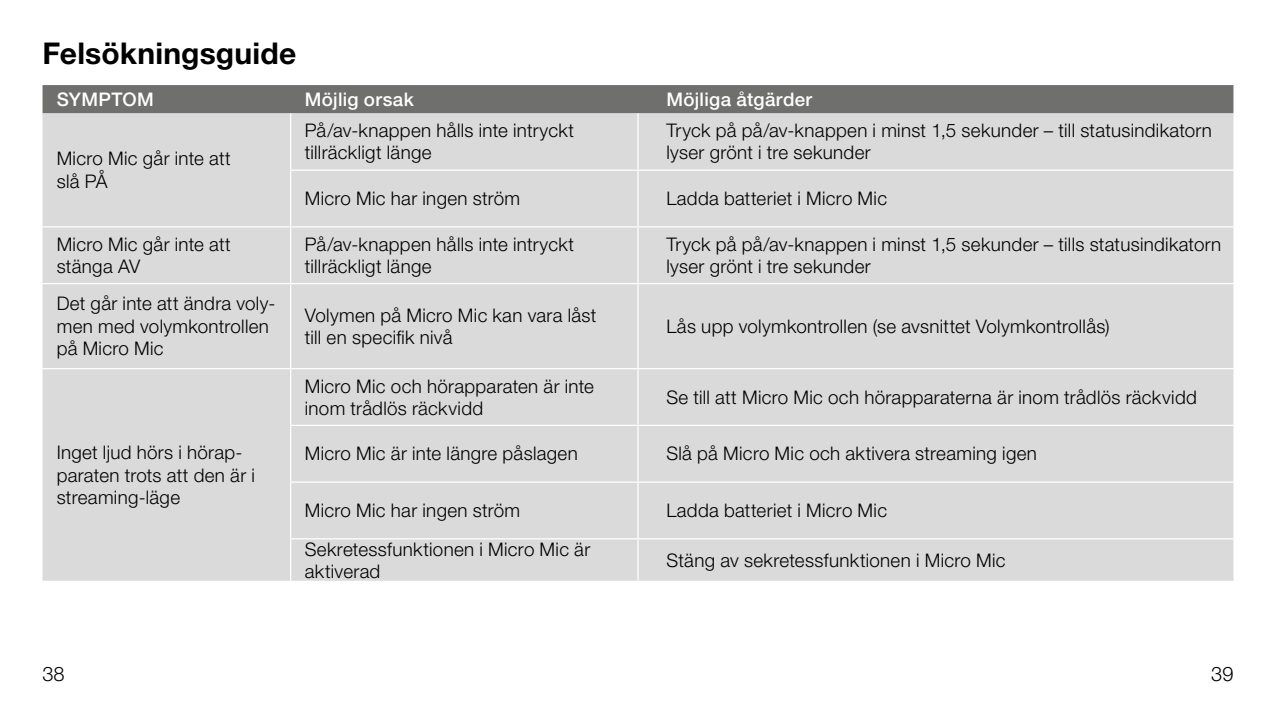
<style>
.page{position:relative;width:1276px;height:709px;background:#fff}
.page>*{position:absolute;margin:0;border:0;box-sizing:border-box;transform-origin:0 0}
.t1{font:700 30px "Helvetica Neue LT Pro";letter-spacing:.005em;color:#000}
.t2{font:300 20px "Helvetica Neue LT Pro";color:#000}
.t3{font:300 18.75px/22.5px "Helvetica Neue LT Pro";letter-spacing:.015em;color:#000}
.t4{font:500 18.75px "Helvetica Neue LT Pro";letter-spacing:.02em;color:#fff}
</style>
<div class="page">
<div style="left:43px;top:85px;width:1190px;height:28px;background:#6f6f6e"></div>
<div style="left:43px;top:113px;width:1190px;height:467px;background:#dadada"></div>
<hr style="left:290px;top:113px;width:1px;height:56px;background:#fff">
<hr style="left:637px;top:113px;width:1px;height:56px;background:#fff">
<hr style="left:290px;top:169px;width:348px;height:2px;background:#fff">
<hr style="left:290px;top:171px;width:1px;height:55px;background:#fff">
<hr style="left:638px;top:169px;width:595px;height:2px;background:#fff">
<hr style="left:637px;top:171px;width:1px;height:55px;background:#fff">
<hr style="left:43px;top:226px;width:248px;height:1px;background:#fff">
<hr style="left:291px;top:226px;width:347px;height:1px;background:#fff">
<hr style="left:290px;top:227px;width:1px;height:56px;background:#fff">
<hr style="left:638px;top:226px;width:595px;height:1px;background:#fff">
<hr style="left:637px;top:227px;width:1px;height:56px;background:#fff">
<hr style="left:43px;top:283px;width:248px;height:1px;background:#fff">
<hr style="left:291px;top:283px;width:347px;height:1px;background:#fff">
<hr style="left:290px;top:284px;width:1px;height:84px;background:#fff">
<hr style="left:638px;top:283px;width:595px;height:1px;background:#fff">
<hr style="left:637px;top:284px;width:1px;height:84px;background:#fff">
<hr style="left:43px;top:368px;width:248px;height:1px;background:#fff">
<hr style="left:291px;top:368px;width:347px;height:1px;background:#fff">
<hr style="left:290px;top:369px;width:1px;height:56px;background:#fff">
<hr style="left:638px;top:368px;width:595px;height:1px;background:#fff">
<hr style="left:637px;top:369px;width:1px;height:56px;background:#fff">
<hr style="left:290px;top:425px;width:348px;height:1px;background:#fff">
<hr style="left:290px;top:426px;width:1px;height:55px;background:#fff">
<hr style="left:638px;top:425px;width:595px;height:1px;background:#fff">
<hr style="left:637px;top:426px;width:1px;height:55px;background:#fff">
<hr style="left:290px;top:481px;width:348px;height:2px;background:#fff">
<hr style="left:290px;top:483px;width:1px;height:55px;background:#fff">
<hr style="left:638px;top:481px;width:595px;height:2px;background:#fff">
<hr style="left:637px;top:483px;width:1px;height:55px;background:#fff">
<hr style="left:290px;top:538px;width:348px;height:1px;background:#fff">
<hr style="left:290px;top:539px;width:1px;height:41px;background:#fff">
<hr style="left:638px;top:538px;width:595px;height:1px;background:#fff">
<hr style="left:637px;top:539px;width:1px;height:41px;background:#fff">
<h1 class="t1" style="left:43px;top:35px;width:255px">Felsökningsguide</h1>
<p class="t4" style="left:57px;top:88px;width:99px">SYMPTOM</p>
<p class="t4" style="left:305px;top:88px;width:110px">Möjlig orsak</p>
<p class="t4" style="left:666px;top:88px;width:147px">Möjliga åtgärder</p>
<p class="t3" style="left:57px;top:147px;width:176px">Micro Mic går inte att slå PÅ</p>
<p class="t3" style="left:305px;top:119px;width:271px">På/av-knappen hålls inte intryckt tillräckligt länge</p>
<p class="t3" style="left:666px;top:119px;width:547px">Tryck på på/av-knappen i minst 1,5 sekunder – till statusindikatorn lyser grönt i tre sekunder</p>
<p class="t3" style="left:305px;top:187px;width:217px">Micro Mic har ingen ström</p>
<p class="t3" style="left:666px;top:187px;width:222px">Ladda batteriet i Micro Mic</p>
<p class="t3" style="left:57px;top:232px;width:176px">Micro Mic går inte att stänga AV</p>
<p class="t3" style="left:305px;top:232px;width:271px">På/av-knappen hålls inte intryckt tillräckligt länge</p>
<p class="t3" style="left:666px;top:232px;width:556px">Tryck på på/av-knappen i minst 1,5 sekunder – tills statusindikatorn lyser grönt i tre sekunder</p>
<p class="t3" style="left:57px;top:292px;width:220px">Det går inte att ändra voly&shy;men med volymkontrollen på Micro Mic</p>
<p class="t3" style="left:305px;top:303px;width:293px">Volymen på Micro Mic kan vara låst till en specifik nivå</p>
<p class="t3" style="left:666px;top:314px;width:445px">Lås upp volymkontrollen (se avsnittet Volymkontrollås)</p>
<p class="t3" style="left:57px;top:441px;width:200px">Inget ljud hörs i hörap&shy;paraten trots att den är i streaming-läge</p>
<p class="t3" style="left:305px;top:374px;width:291px">Micro Mic och hörapparaten är inte inom trådlös räckvidd</p>
<p class="t3" style="left:666px;top:385px;width:532px">Se till att Micro Mic och hörapparaterna är inom trådlös räckvidd</p>
<p class="t3" style="left:305px;top:442px;width:274px">Micro Mic är inte längre påslagen</p>
<p class="t3" style="left:666px;top:442px;width:372px">Slå på Micro Mic och aktivera streaming igen</p>
<p class="t3" style="left:305px;top:499px;width:217px">Micro Mic har ingen ström</p>
<p class="t3" style="left:666px;top:499px;width:222px">Ladda batteriet i Micro Mic</p>
<p class="t3" style="left:305px;top:537px;width:287px">Sekretessfunktionen i Micro Mic är aktiverad</p>
<p class="t3" style="left:666px;top:548px;width:341px">Stäng av sekretessfunktionen i Micro Mic</p>
<p class="t2" style="left:43px;top:661px;width:24px">38</p>
<p class="t2" style="left:1211px;top:661px;width:24px">39</p>
</div>
